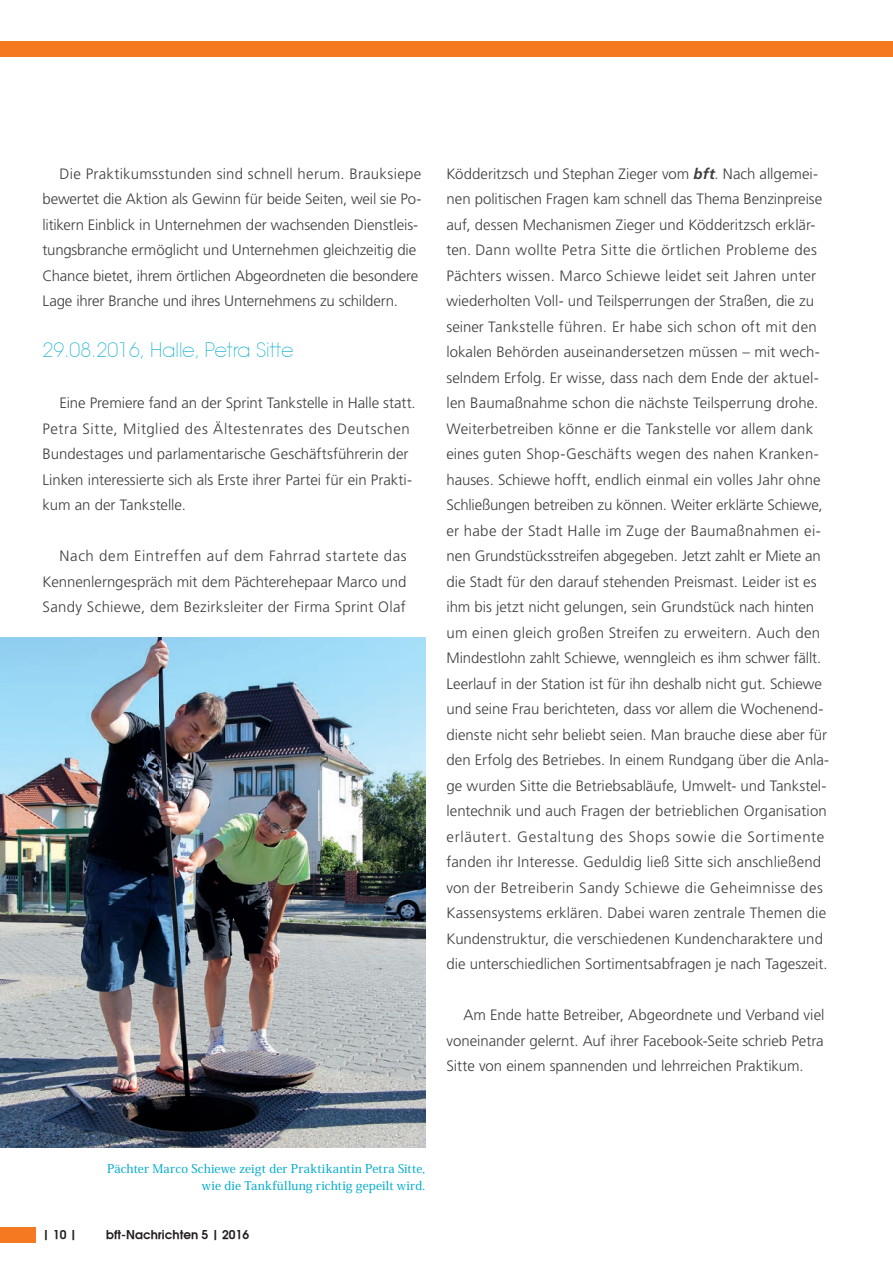
<style>
.page{position:relative;width:893px;height:1263px;background:#fff}
.page>*{position:absolute;margin:0;border:0;box-sizing:border-box;transform-origin:0 0}
.t1{font:200 19.5px "Avant Garde";color:#00abcd}
.t2{font:300 15px/25.5px "Frutiger LT Pro";color:#3e3e3f}
.t3{font:500 12px/16.5px "Koz Min Pr 6 N";letter-spacing:.015em;color:#00abcd;text-align:right}
.t4{font:600 12px "Avant Garde";color:#231f20}
.s1{font-weight:700;font-style:italic}
</style>
<div class="page">
<img style="left:0;top:638px;width:425px;height:510px">
<div style="left:0;top:1227px;width:35px;height:15px;background:#f47921"></div>
<div style="left:0;top:41px;width:893px;height:15px;background:#f47921"></div>
<p class="t2" style="left:43px;top:161px;width:380px;text-indent:17px">Die Praktikumsstunden sind schnell herum. Brauksiepe bewertet die Aktion als Gewinn für beide Seiten, weil sie Po&shy;litikern Einblick in Unternehmen der wachsenden Dienstleis&shy;tungsbranche ermöglicht und Unternehmen gleichzeitig die Chance bietet, ihrem örtlichen Abgeordneten die besondere Lage ihrer Branche und ihres Unternehmens zu schildern.</p>
<h1 class="t1" style="left:43px;top:339px;width:252px">29.08.2016, Halle, Petra Sitte</h1>
<p class="t2" style="left:43px;top:390px;width:375px;text-indent:17px">Eine Premiere fand an der Sprint Tankstelle in Halle statt.<br>Petra Sitte, Mitglied des Ältestenrates des Deutschen Bundestages und parlamentarische Geschäftsführerin der Linken interessierte sich als Erste ihrer Partei für ein Prakti&shy;kum an der Tankstelle.</p>
<p class="t2" style="left:43px;top:543px;width:366px;text-align:justify;text-indent:17px">Nach dem Eintreffen auf dem Fahrrad startete das Kennenlerngespräch mit dem Pächterehepaar Marco und Sandy Schiewe, dem Bezirksleiter der Firma Sprint Olaf</p>
<p class="t2" style="left:446px;top:161px;width:384px">Ködderitzsch und Stephan Zieger vom <span class="s1">bft</span>. Nach allgemei&shy;nen politischen Fragen kam schnell das Thema Benzinpreise auf, dessen Mechanismen Zieger und Ködderitzsch erklär&shy;ten. Dann wollte Petra Sitte die örtlichen Probleme des Pächters wissen. Marco Schiewe leidet seit Jahren unter wiederholten Voll- und Teilsperrungen der Straßen, die zu seiner Tankstelle führen. Er habe sich schon oft mit den lokalen Behörden auseinandersetzen müssen – mit wech&shy;selndem Erfolg. Er wisse, dass nach dem Ende der aktuel&shy;len Baumaßnahme schon die nächste Teilsperrung drohe.<br>Weiterbetreiben könne er die Tankstelle vor allem dank eines guten Shop-Geschäfts wegen des nahen Kranken&shy;hauses. Schiewe hofft, endlich einmal ein volles Jahr ohne Schließungen betreiben zu können. Weiter erklärte Schiewe, er habe der Stadt Halle im Zuge der Baumaßnahmen ei&shy;nen Grundstücksstreifen abgegeben. Jetzt zahlt er Miete an die Stadt für den darauf stehenden Preismast. Leider ist es ihm bis jetzt nicht gelungen, sein Grundstück nach hinten um einen gleich großen Streifen zu erweitern. Auch den Mindestlohn zahlt Schiewe, wenngleich es ihm schwer fällt.<br>Leerlauf in der Station ist für ihn deshalb nicht gut. Schiewe und seine Frau berichteten, dass vor allem die Wochenend&shy;dienste nicht sehr beliebt seien. Man brauche diese aber für den Erfolg des Betriebes. In einem Rundgang über die Anla&shy;ge wurden Sitte die Betriebsabläufe, Umwelt- und Tankstel&shy;lentechnik und auch Fragen der betrieblichen Organisation erläutert. Gestaltung des Shops sowie die Sortimente fanden ihr Interesse. Geduldig ließ Sitte sich anschließend von der Betreiberin Sandy Schiewe die Geheimnisse des Kassensystems erklären. Dabei waren zentrale Themen die Kundenstruktur, die verschiedenen Kundencharaktere und die unterschiedlichen Sortimentsabfragen je nach Tageszeit.</p>
<p class="t2" style="left:446px;top:1002px;width:379px;text-align:justify;text-indent:17px">Am Ende hatte Betreiber, Abgeordnete und Verband viel voneinander gelernt. Auf ihrer Facebook-Seite schrieb Petra Sitte von einem spannenden und lehrreichen Praktikum.</p>
<p class="t3" style="left:107px;top:1161px;width:320px">Pächter Marco Schiewe zeigt der Praktikantin Petra Sitte, wie die Tankfüllung richtig gepeilt wird.</p>
<p class="t4" style="left:43px;top:1227px;width:36px">| 10 |</p>
<p class="t4" style="left:106px;top:1227px;width:144px">bft-Nachrichten 5 | 2016</p>
</div>
